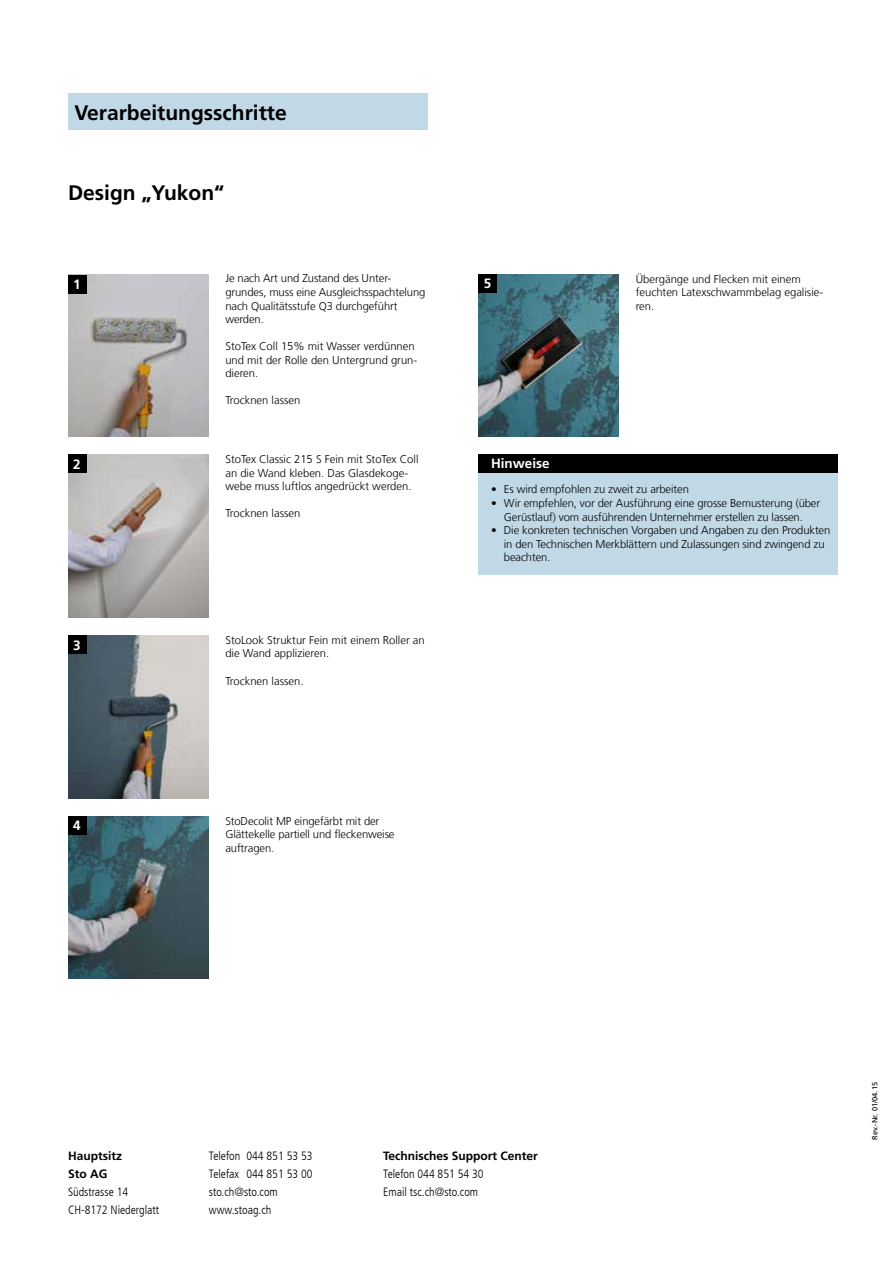
<style>
.page{position:relative;width:893px;height:1263px;background:#fff}
.page>*{position:absolute;margin:0;border:0;box-sizing:border-box;transform-origin:0 0}
.t1{font:700 21px "Sto Frutiger";color:#000}
.t2{font:700 13.5px "Sto Frutiger";color:#fff}
.t3{font:300 condensed 12px/18px "Sto Frutiger";color:#000}
.t4{font:700 12px/18px "Sto Frutiger";color:#000}
.t5{font:300 11.25px/13.5px "Sto Frutiger";letter-spacing:-.01em;color:#000}
.t6{font:7.5px "Sto Frutiger";color:#000}
</style>
<div class="page">
<img style="left:68px;top:817px;width:140px;height:162px">
<img style="left:68px;top:455px;width:140px;height:162px">
<div style="left:68px;top:94px;width:359px;height:36px;background:#c1d9e6"></div>
<img style="left:68px;top:274px;width:140px;height:163px">
<div style="left:68px;top:455px;width:18px;height:18px;background:#000"></div>
<img style="left:68px;top:635px;width:140px;height:163px">
<div style="left:68px;top:275px;width:18px;height:18px;background:#000"></div>
<div style="left:68px;top:635px;width:18px;height:18px;background:#000"></div>
<div style="left:68px;top:816px;width:18px;height:18px;background:#000"></div>
<img style="left:478px;top:274px;width:141px;height:163px">
<div style="left:478px;top:274px;width:18px;height:18px;background:#000"></div>
<div style="left:478px;top:458px;width:360px;height:117px;background:#c1d9e6"></div>
<div style="left:478px;top:455px;width:360px;height:18px;background:#000"></div>
<h1 class="t1" style="left:74px;top:100px;width:214px">Verarbeitungsschritte</h1>
<h1 class="t1" style="left:68px;top:180px;width:158px">Design „Yukon“</h1>
<p class="t2" style="left:73px;top:276px;width:9px">1</p>
<p class="t5" style="left:225px;top:272px;width:202px">Je nach Art und Zustand des Unter&shy;grundes, muss eine Ausgleichsspachtelung nach Qualitätsstufe Q3 durchgeführt werden.</p>
<p class="t5" style="left:225px;top:340px;width:193px">StoTex Coll 15% mit Wasser verdünnen und mit der Rolle den Untergrund grun&shy;dieren.</p>
<p class="t5" style="left:225px;top:394px;width:77px">Trocknen lassen</p>
<p class="t2" style="left:73px;top:456px;width:9px">2</p>
<p class="t5" style="left:225px;top:453px;width:195px">StoTex Classic 215 S Fein mit StoTex Coll an die Wand kleben. Das Glasdekoge&shy;webe muss luftlos angedrückt werden.</p>
<p class="t5" style="left:225px;top:507px;width:77px">Trocknen lassen</p>
<p class="t2" style="left:73px;top:637px;width:9px">2</p>
<p class="t2" style="left:73px;top:637px;width:9px">3</p>
<p class="t5" style="left:225px;top:633px;width:201px">StoLook Struktur Fein mit einem Roller an die Wand applizieren.</p>
<p class="t5" style="left:225px;top:674px;width:80px">Trocknen lassen.</p>
<p class="t2" style="left:73px;top:818px;width:9px">4</p>
<p class="t5" style="left:225px;top:814px;width:171px">StoDecolit MP eingefärbt mit der<br>Glättekelle partiell und fleckenweise auftragen.</p>
<p class="t2" style="left:73px;top:818px;width:9px">3</p>
<p class="t2" style="left:484px;top:276px;width:9px">5</p>
<p class="t2" style="left:491px;top:455px;width:60px">Hinweise</p>
<p class="t5" style="left:636px;top:272px;width:189px">Übergänge und Flecken mit einem feuchten Latexschwammbelag egalisie&shy;ren.</p>
<p class="t5" style="left:491px;top:483px;width:199px">• Es wird empfohlen zu zweit zu arbeiten</p>
<p class="t5" style="left:491px;top:496px;width:331px;text-align:center">• Wir empfehlen, vor der Ausführung eine grosse Bemusterung (über<br>Gerüstlauf) vom ausführenden Unternehmer erstellen zu lassen.</p>
<p class="t5" style="left:504px;top:523px;width:328px;text-indent:-13px">• Die konkreten technischen Vorgaben und Angaben zu den Produkten in den Technischen Merkblättern und Zulassungen sind zwingend zu beachten.</p>
<p class="t4" style="left:68px;top:1147px;width:55px">Hauptsitz<br>Sto AG</p>
<p class="t3" style="left:68px;top:1183px;width:93px">Südstrasse 14<br>CH-8172 Niederglatt</p>
<p class="t3" style="left:209px;top:1147px;width:105px">Telefon 044 851 53 53<br>Telefax 044 851 53 00 sto.ch@sto.com www.stoag.ch</p>
<p class="t4" style="left:383px;top:1147px;width:156px">Technisches Support Center</p>
<p class="t3" style="left:383px;top:1165px;width:102px">Telefon 044 851 54 30<br>Email tsc.ch@sto.com</p>
<p class="t6" style="left:870px;top:1140px;width:59px;rotate:-90deg">Rev.-Nr. 01/04.15</p>
</div>
